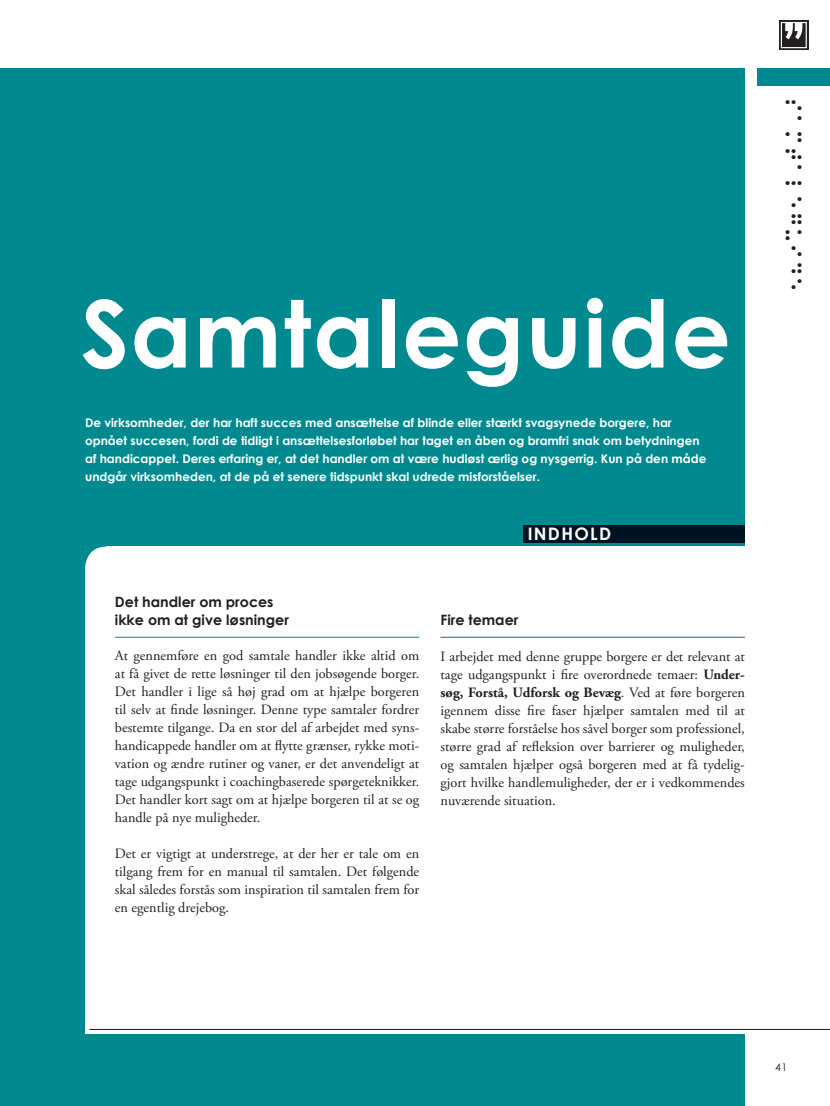
<style>
.page{position:relative;width:830px;height:1106px;background:#fff}
.page>*{position:absolute;margin:0;border:0;box-sizing:border-box;transform-origin:0 0}
.t1{font:700 93px "Century Gothic";letter-spacing:.02em;color:#fff}
.t2{font:22.5px "Braille";color:#231f20}
.t3{font:700 17.25px "Century Gothic";letter-spacing:.075em;color:#fff}
.t4{font:14.25px/18px "Adobe Garamond Pro";color:#231f20;text-align:justify}
.t5{font:700 14.25px/18px "Century Gothic";color:#231f20}
.t6{font:700 12px/18px "Century Gothic";color:#fff}
.t7{font:10.5px "Century Gothic";color:#231f20}
.s1{font-weight:700}
</style>
<div class="page">
<div style="left:757px;top:68px;width:72px;height:17px;background:#008a90"></div>
<svg style="left:779px;top:20px;width:29px;height:30px"></svg>
<div style="left:780px;top:22px;width:26px;height:26px;border:1px solid #fff"></div>
<svg style="left:784px;top:22px;width:18px;height:17px"></svg>
<div style="left:0;top:68px;width:744px;height:1038px;background:#008a90"></div>
<div style="left:85px;top:546px;width:661px;height:487px;background:#fff"></div>
<hr style="left:115px;top:637px;width:304px;height:1px;background:#008a90">
<hr style="left:440px;top:637px;width:304px;height:1px;background:#156781">
<hr style="left:89px;top:1029px;width:740px;height:1px;background:#231f20">
<svg style="left:85px;top:546px;width:21px;height:22px"></svg>
<div style="left:523px;top:525px;width:221px;height:17px;background:#001322"></div>
<h1 class="t1" style="left:81px;top:274px;width:651px">Samtaleguide</h1>
<p class="t6" style="left:85px;top:413px;width:622px">De virksomheder, der har haft succes med ansættelse af blinde eller stærkt svagsynede borgere, har opnået succesen, fordi de tidligt i ansættelsesforløbet har taget en åben og bramfri snak om betydningen af handicappet. Deres erfaring er, at det handler om at være hudløst ærlig og nysgerrig. Kun på den måde undgår virksomheden, at de på et senere tidspunkt skal udrede misforståelser.</p>
<p class="t3" style="left:527px;top:523px;width:85px">INDHOLD</p>
<p class="t5" style="left:115px;top:592px;width:175px">Det handler om proces ikke om at give løsninger</p>
<p class="t4" style="left:115px;top:648px;width:306px">At gennemføre en god samtale handler ikke altid om at få givet de rette løsninger til den jobsøgende borger.<br>Det handler i lige så høj grad om at hjælpe borgeren til selv at finde løsninger. Denne type samtaler fordrer bestemte tilgange. Da en stor del af arbejdet med syns&shy;handicappede handler om at flytte grænser, rykke moti&shy;vation og ændre rutiner og vaner, er det anvendeligt at tage udgangspunkt i coachingbaserede spørgeteknikker.<br>Det handler kort sagt om at hjælpe borgeren til at se og handle på nye muligheder.</p>
<p class="t4" style="left:115px;top:846px;width:306px">Det er vigtigt at understrege, at der her er tale om en tilgang frem for en manual til samtalen. Det følgende skal således forstås som inspiration til samtalen frem for en egentlig drejebog.</p>
<p class="t5" style="left:440px;top:610px;width:79px">Fire temaer</p>
<p class="t4" style="left:440px;top:649px;width:306px">I arbejdet med denne gruppe borgere er det relevant at tage udgangspunkt i fire overordnede temaer: <span class="s1">Under&shy;søg, Forstå, Udforsk og Bevæg</span>. Ved at føre borgeren igennem disse fire faser hjælper samtalen med til at skabe større forståelse hos såvel borger som professionel, større grad af refleksion over barrierer og muligheder, og samtalen hjælper også borgeren med at få tydelig&shy;gjort hvilke handlemuligheder, der er i vedkommendes nuværende situation.</p>
<h2 class="t2" style="left:805px;top:97px;width:197px;rotate:90deg">Samtaleguide</h2>
<p class="t7" style="left:774px;top:1060px;width:14px">41</p>
</div>
